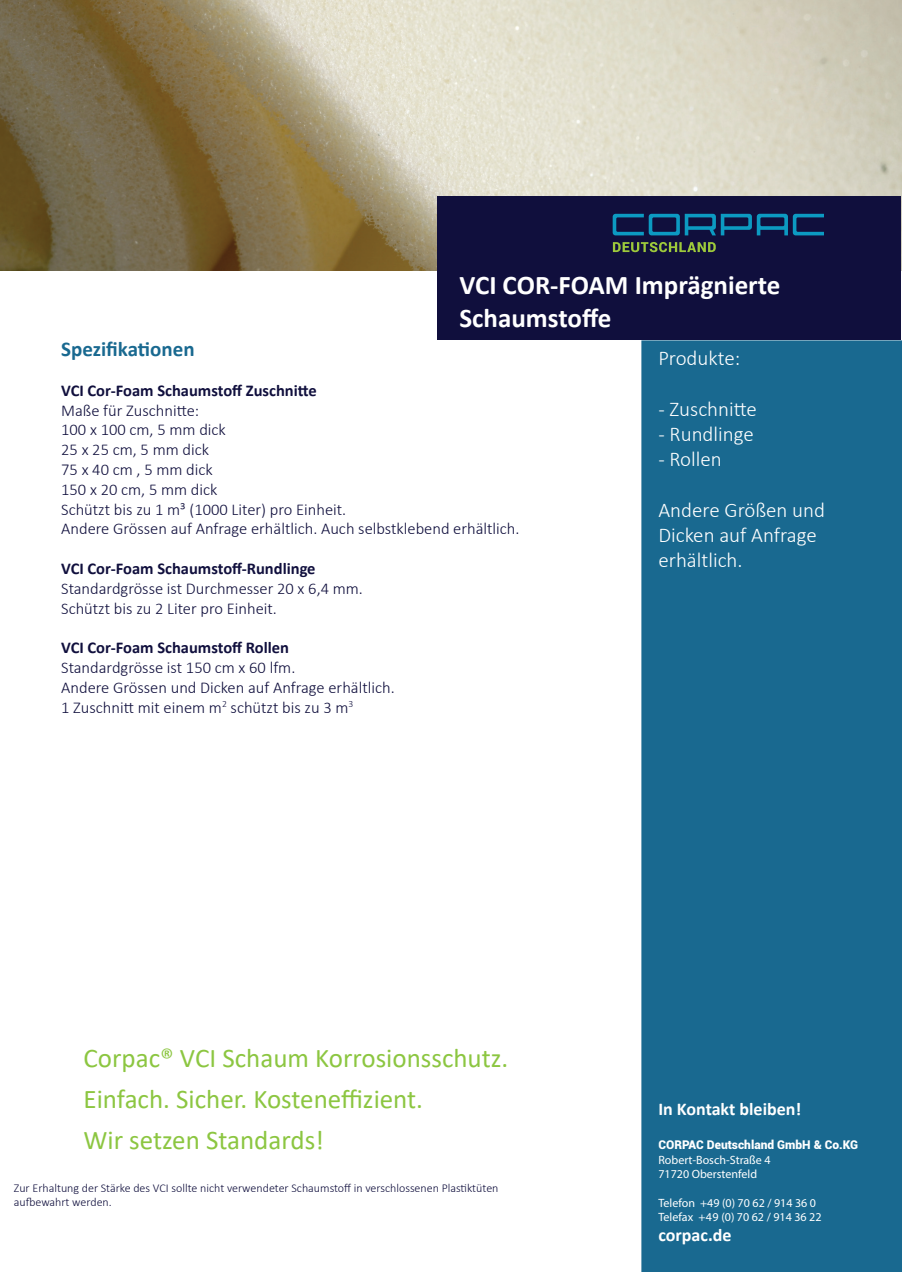
<style>
.page{position:relative;width:902px;height:1272px;background:#fff}
.page>*{position:absolute;margin:0;border:0;box-sizing:border-box;transform-origin:0 0}
.t1{font:27px/41px "Calibri";color:#8cc641}
.t2{font:700 27px/32.4px "Calibri";color:#fff}
.t3{font:300 21px/25.2px "Calibri";color:#fff}
.t4{font:700 21px "Calibri";color:#196990}
.t5{font:700 18px "Calibri";color:#fff}
.t6{font:300 16.5px/19.8px "Calibri";color:#100f3d}
.t7{font:700 16.5px "Calibri";color:#100f3d}
.t8{font:300 12px/14.4px "Calibri";color:#100f3d}
.t9{font:12px/14.4px "Myriad Pro";color:#fff}
.t10{font:900 12px "Roboto";color:#fff}
</style>
<div class="page">
<img style="left:0;top:0;width:901px;height:270px">
<div style="left:437px;top:196px;width:464px;height:144px;background:#100f3d"></div>
<svg style="left:612px;top:214px;width:211px;height:21px"></svg>
<svg style="left:613px;top:242px;width:102px;height:10px"></svg>
<div style="left:642px;top:341px;width:259px;height:930px;background:#196990"></div>
<div style="left:641px;top:340px;width:260px;height:931px;border:2px solid #196990"></div>
<h1 class="t2" style="left:459px;top:269px;width:322px">VCI COR-FOAM Imprägnierte<br>Schaumstoffe</h1>
<p class="t4" style="left:61px;top:334px;width:135px">Spezifikationen</p>
<p class="t7" style="left:61px;top:378px;width:257px">VCI Cor-Foam Schaumstoff Zuschnitte</p>
<p class="t6" style="left:61px;top:400px;width:460px">Maße für Zuschnitte:<br>100 x 100 cm, 5 mm dick<br>25 x 25 cm, 5 mm dick<br>75 x 40 cm , 5 mm dick<br>150 x 20 cm, 5 mm dick<br>Schützt bis zu 1 m³ (1000 Liter) pro Einheit.<br>Andere Grössen auf Anfrage erhältlich. Auch selbstklebend erhältlich.</p>
<p class="t7" style="left:61px;top:557px;width:256px">VCI Cor-Foam Schaumstoff-Rundlinge</p>
<p class="t6" style="left:61px;top:578px;width:303px">Standardgrösse ist Durchmesser 20 x 6,4 mm.<br>Schützt bis zu 2 Liter pro Einheit.</p>
<p class="t7" style="left:61px;top:636px;width:229px">VCI Cor-Foam Schaumstoff Rollen</p>
<p class="t6" style="left:61px;top:657px;width:335px">Standardgrösse ist 150 cm x 60 lfm.<br>Andere Grössen und Dicken auf Anfrage erhältlich.<br>1 Zuschnitt mit einem m<sup>2</sup> schützt bis zu 3 m<sup>3</sup></p>
<h1 class="t1" style="left:84px;top:1037px;width:426px">Corpac® VCI Schaum Korrosionsschutz.<br>Einfach. Sicher. Kosteneffizient.<br>Wir setzen Standards!</h1>
<p class="t8" style="left:14px;top:1180px;width:486px">Zur Erhaltung der Stärke des VCI sollte nicht verwendeter Schaumstoff in verschlossenen Plastiktüten aufbewahrt werden.</p>
<p class="t3" style="left:658px;top:345px;width:83px">Produkte:</p>
<p class="t3" style="left:658px;top:396px;width:100px">- Zuschnitte</p>
<p class="t3" style="left:658px;top:421px;width:97px">- Rundlinge</p>
<p class="t3" style="left:658px;top:446px;width:65px">- Rollen</p>
<p class="t3" style="left:658px;top:497px;width:168px">Andere Größen und<br>Dicken auf Anfrage erhältlich.</p>
<p class="t5" style="left:658px;top:1095px;width:144px">In Kontakt bleiben!</p>
<p class="t10" style="left:658px;top:1136px;width:201px">CORPAC Deutschland GmbH &amp; Co.KG</p>
<p class="t9" style="left:658px;top:1152px;width:114px">Robert-Bosch-Straße 4<br>71720 Oberstenfeld</p>
<p class="t9" style="left:658px;top:1195px;width:165px">Telefon +49 (0) 70 62 / 914 36 0<br>Telefax +49 (0) 70 62 / 914 36 22</p>
<p class="t5" style="left:658px;top:1222px;width:75px">corpac.de</p>
</div>
